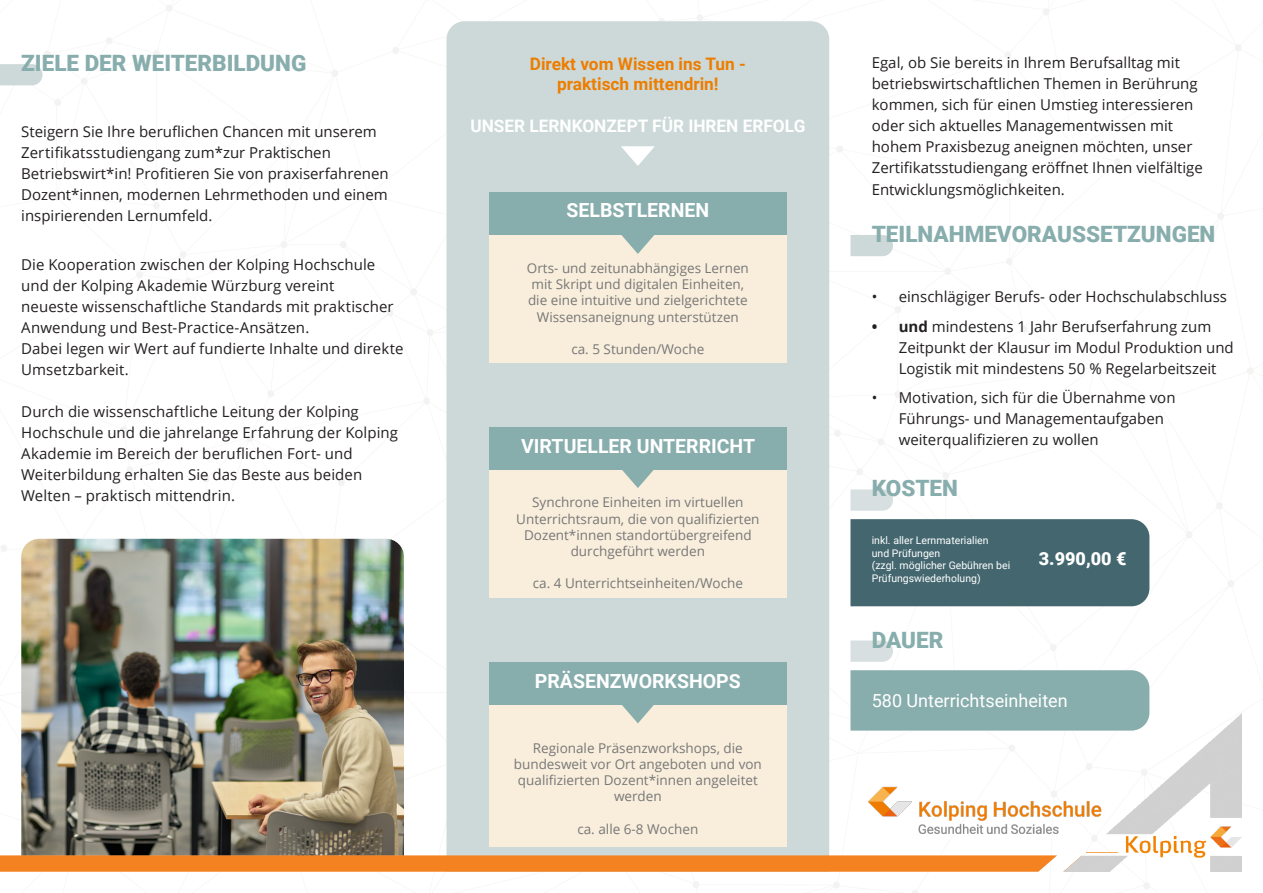
<style>
.page{position:relative;width:1263px;height:893px;background:#fff}
.page>*{position:absolute;margin:0;border:0;box-sizing:border-box;transform-origin:0 0}
.t1{font:900 22.5px "Roboto";color:#88adad}
.Default{font:700 19.5px "Roboto";color:#fff}
.t2{font:18px "Roboto";color:#fff}
.t3{font:900 18px "Roboto";color:#fff}
.Default-2{font:700 17.25px "Roboto";color:#ed7d00}
.Default-3{font:700 17.25px "Roboto";color:#fff}
.Default-4{font:15px/21px "Open Sans";color:#231f20}
.Default-5{font:13.5px/16.2px "Open Sans";color:#777;text-align:center}
.t4{font:10.5px "Roboto";color:#fff}
.s1{font-weight:700}
</style>
<div class="page">
<img style="left:21px;top:539px;width:383px;height:316px">
<div style="left:446px;top:21px;width:383px;height:834px;background:#ccd9d8"></div>
<svg style="left:850px;top:235px;width:43px;height:21px"></svg>
<svg style="left:621px;top:146px;width:34px;height:20px"></svg>
<div style="left:489px;top:192px;width:298px;height:170px;background:#f9eedc"></div>
<div style="left:489px;top:192px;width:298px;height:43px;background:#88adad"></div>
<svg style="left:621px;top:235px;width:33px;height:19px"></svg>
<div style="left:489px;top:427px;width:298px;height:170px;background:#f9eedc"></div>
<div style="left:489px;top:427px;width:298px;height:43px;background:#88adad"></div>
<svg style="left:622px;top:470px;width:32px;height:18px"></svg>
<div style="left:489px;top:663px;width:298px;height:183px;background:#f9eedc"></div>
<div style="left:489px;top:663px;width:298px;height:42px;background:#88adad"></div>
<svg style="left:622px;top:705px;width:32px;height:18px"></svg>
<svg style="left:0;top:855px;width:1057px;height:17px;background:#f38629"></svg>
<img style="left:1063px;top:714px;width:179px;height:158px">
<svg style="left:850px;top:489px;width:43px;height:22px"></svg>
<div style="left:850px;top:519px;width:299px;height:87px;background:#43666f"></div>
<svg style="left:850px;top:640px;width:43px;height:22px"></svg>
<div style="left:850px;top:670px;width:299px;height:61px;background:#88adad"></div>
<img style="left:868px;top:772px;width:247px;height:74px">
<svg style="left:0;top:64px;width:43px;height:21px"></svg>
<p class="t1" style="left:21px;top:47px;width:287px">ZIELE DER WEITERBILDUNG</p>
<p class="Default-4" style="left:21px;top:121px;width:369px">Steigern Sie Ihre beruflichen Chancen mit unserem Zertifikatsstudiengang zum*zur Praktischen Betriebswirt*in! Profitieren Sie von praxiserfahrenen Dozent*innen, modernen Lehrmethoden und einem inspirierenden Lernumfeld.</p>
<p class="Default-4" style="left:21px;top:254px;width:374px">Die Kooperation zwischen der Kolping Hochschule und der Kolping Akademie Würzburg vereint neueste wissenschaftliche Standards mit praktischer Anwendung und Best-Practice-Ansätzen.</p>
<p class="Default-4" style="left:21px;top:338px;width:384px">Dabei legen wir Wert auf fundierte Inhalte und direkte<br>Umsetzbarkeit.</p>
<p class="Default-4" style="left:21px;top:401px;width:378px">Durch die wissenschaftliche Leitung der Kolping Hochschule und die jahrelange Erfahrung der Kolping Akademie im Bereich der beruflichen Fort- und Weiterbildung erhalten Sie das Beste aus beiden Welten – praktisch mittendrin.</p>
<p class="Default-2" style="left:530px;top:52px;width:218px">Direkt vom Wissen ins Tun -</p>
<p class="Default-2" style="left:557px;top:72px;width:163px">praktisch mittendrin!</p>
<p class="Default-3" style="left:470px;top:114px;width:337px">UNSER LERNKONZEPT FÜR IHREN ERFOLG</p>
<p class="Default" style="left:567px;top:197px;width:144px">SELBSTLERNEN</p>
<p class="Default-5" style="left:527px;top:260px;width:223px">Orts- und zeitunabhängiges Lernen mit Skript und digitalen Einheiten, die eine intuitive und zielgerichtete Wissensaneignung unterstützen</p>
<p class="Default-5" style="left:571px;top:341px;width:135px">ca. 5 Stunden/Woche</p>
<p class="Default" style="left:521px;top:432px;width:235px">VIRTUELLER UNTERRICHT</p>
<p class="Default-5" style="left:516px;top:494px;width:245px">Synchrone Einheiten im virtuellen Unterrichtsraum, die von qualifizierten Dozent*innen standortübergreifend durchgeführt werden</p>
<p class="Default-5" style="left:533px;top:575px;width:212px">ca. 4 Unterrichtseinheiten/Woche</p>
<p class="Default" style="left:535px;top:667px;width:207px">PRÄSENZWORKSHOPS</p>
<p class="Default-5" style="left:514px;top:739px;width:250px">Regionale Präsenzworkshops, die bundesweit vor Ort angeboten und von qualifizierten Dozent*innen angeleitet werden</p>
<p class="Default-5" style="left:577px;top:820px;width:122px">ca. alle 6-8 Wochen</p>
<p class="Default-4" style="left:872px;top:52px;width:333px">Egal, ob Sie bereits in Ihrem Berufsalltag mit betriebswirtschaftlichen Themen in Berührung kommen, sich für einen Umstieg interessieren oder sich aktuelles Managementwissen mit hohem Praxisbezug aneignen möchten, unser Zertifikatsstudiengang eröffnet Ihnen vielfältige Entwicklungsmöglichkeiten.</p>
<p class="t1" style="left:872px;top:218px;width:345px">TEILNAHMEVORAUSSETZUNGEN</p>
<p class="Default-4" style="left:872px;top:286px;width:357px">• einschlägiger Berufs- oder Hochschulabschluss</p>
<p class="Default-4" style="left:899px;top:315px;width:337px;text-indent:-27px"><span class="s1">• und</span> mindestens 1 Jahr Berufserfahrung zum<br>Zeitpunkt der Klausur im Modul Produktion und<br>Logistik mit mindestens 50 % Regelarbeitszeit</p>
<p class="Default-4" style="left:899px;top:387px;width:278px;text-indent:-27px">• Motivation, sich für die Übernahme von<br>Führungs- und Managementaufgaben weiterqualifizieren zu wollen</p>
<p class="t1" style="left:872px;top:473px;width:88px">KOSTEN</p>
<p class="t4" style="left:872px;top:533px;width:118px">inkl. aller Lernmaterialien</p>
<p class="t4" style="left:872px;top:546px;width:70px">und Prüfungen</p>
<p class="t4" style="left:872px;top:558px;width:140px">(zzgl. möglicher Gebühren bei</p>
<p class="t4" style="left:872px;top:571px;width:110px">Prüfungswiederholung)</p>
<p class="t3" style="left:1039px;top:546px;width:89px">3.990,00 €</p>
<p class="t1" style="left:872px;top:624px;width:73px">DAUER</p>
<p class="t2" style="left:872px;top:688px;width:197px">580 Unterrichtseinheiten</p>
</div>
